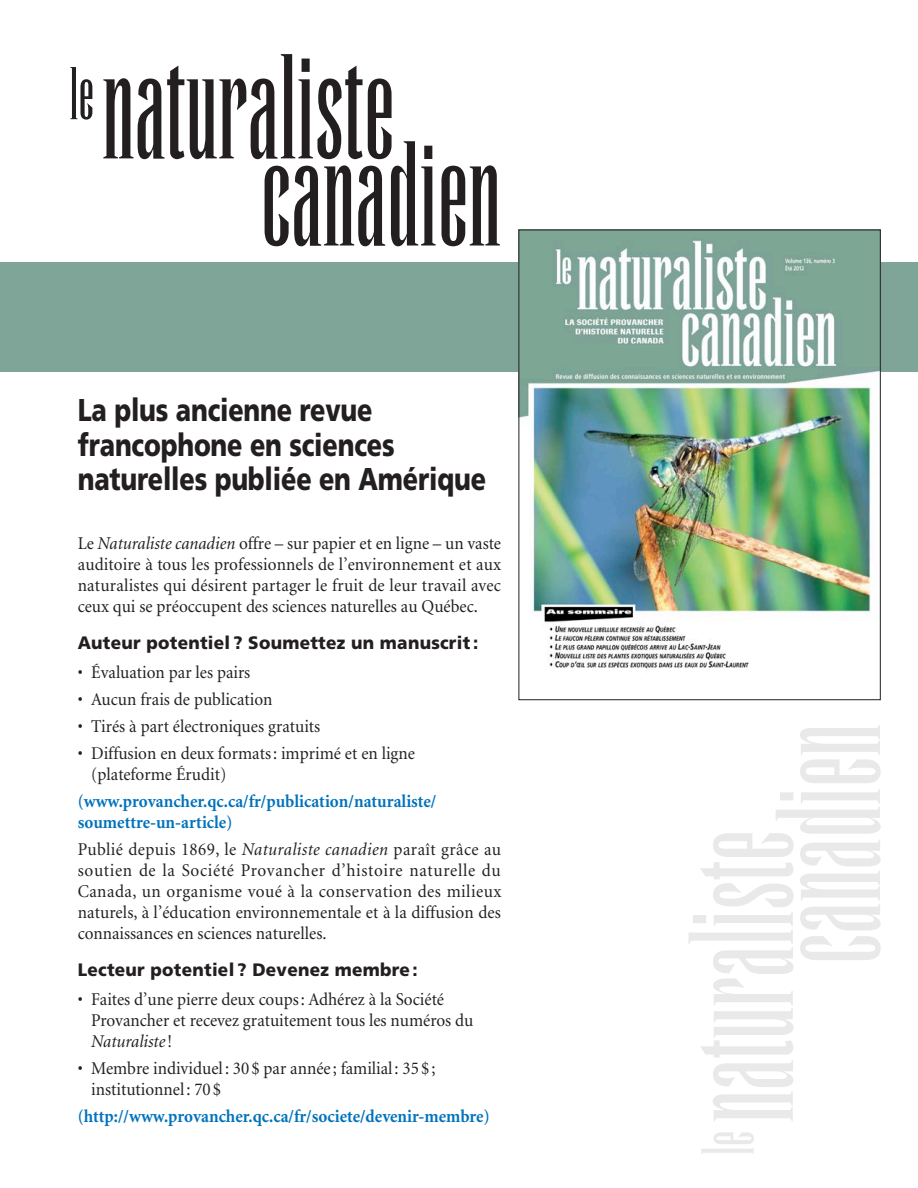
<style>
.page{position:relative;width:918px;height:1188px;background:#fff}
.page>*{position:absolute;margin:0;border:0;box-sizing:border-box;transform-origin:0 0}
.t1{font:900 31.5px/34.5px "Frutiger";letter-spacing:-.005em;color:#231f20;scale:.8 1}
.t2{font:18px/21px "Minion";color:#231f20;scale:.95 1}
.t3{font:700 18px/21px "Minion";color:#0072bc;scale:.95 1}
.t4{font:900 18px "Frutiger";letter-spacing:.015em;color:#231f20;scale:.95 1}
.s1{font-style:italic}
</style>
<div class="page">
<div style="left:0;top:262px;width:918px;height:110px;background:#7fa599"></div>
<img style="left:520px;top:232px;width:359px;height:437px">
<svg style="left:70px;top:67px;width:22px;height:53px"></svg>
<svg style="left:103px;top:54px;width:397px;height:192px"></svg>
<svg style="left:701px;top:1132px;width:53px;height:22px"></svg>
<svg style="left:689px;top:789px;width:192px;height:332px"></svg>
<svg style="left:800px;top:725px;width:81px;height:58px"></svg>
<h1 class="t1" style="left:78px;top:393px;width:512px">La plus ancienne revue francophone en sciences naturelles publiée en Amérique</h1>
<p class="t2" style="left:78px;top:533px;width:447px;text-align:justify">Le <span class="s1">Naturaliste canadien</span> offre – sur papier et en ligne – un vaste auditoire à tous les professionnels de l’environnement et aux naturalistes qui désirent partager le fruit de leur travail avec ceux qui se préoccupent des sciences naturelles au Québec.</p>
<p class="t4" style="left:78px;top:632px;width:423px">Auteur potentiel ? Soumettez un manuscrit :</p>
<p class="t2" style="left:78px;top:662px;width:183px">• Évaluation par les pairs</p>
<p class="t2" style="left:78px;top:689px;width:207px">• Aucun frais de publication</p>
<p class="t2" style="left:78px;top:716px;width:257px">• Tirés à part électroniques gratuits</p>
<p class="t2" style="left:91px;top:743px;width:342px;text-indent:-14px">• Diffusion en deux formats: imprimé et en ligne (plateforme Érudit)</p>
<p class="t3" style="left:78px;top:791px;width:379px">(www.provancher.qc.ca/fr/publication/naturaliste/ soumettre-un-article)</p>
<p class="t2" style="left:78px;top:839px;width:447px;text-align:justify">Publié depuis 1869, le <span class="s1">Naturaliste canadien</span> paraît grâce au soutien de la Société Provancher d’histoire naturelle du Canada, un organisme voué à la conservation des milieux naturels, à l’éducation environnementale et à la diffusion des connaissances en sciences naturelles.</p>
<p class="t4" style="left:78px;top:959px;width:359px">Lecteur potentiel ? Devenez membre :</p>
<p class="t2" style="left:91px;top:989px;width:404px;text-indent:-13px">• Faites d’une pierre deux coups: Adhérez à la Société<br>Provancher et recevez gratuitement tous les numéros du<br><span class="s1">Naturaliste</span>!</p>
<p class="t2" style="left:91px;top:1058px;width:364px;text-indent:-13px">• Membre individuel: 30 $ par année ; familial: 35 $ ; institutionnel: 70 $</p>
<p class="t3" style="left:78px;top:1106px;width:435px">(http://www.provancher.qc.ca/fr/societe/devenir-membre)</p>
</div>
